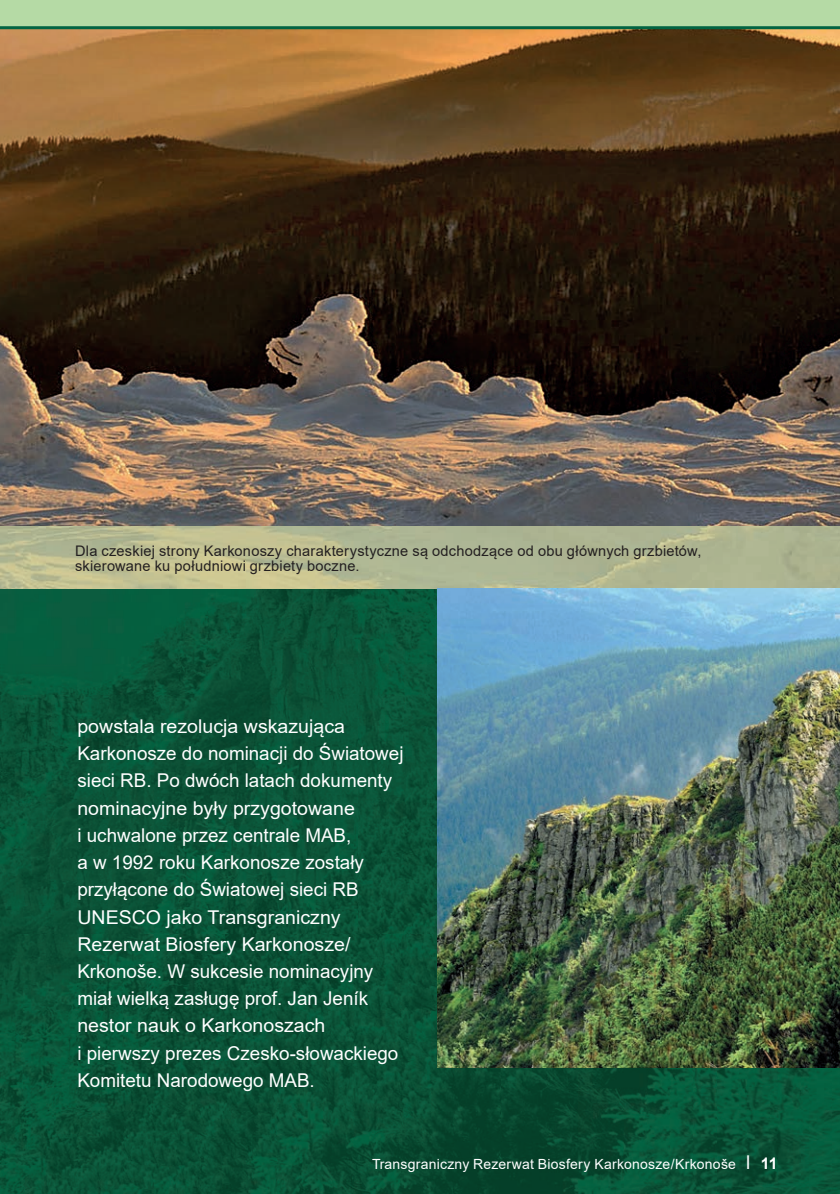
<style>
.page{position:relative;width:840px;height:1194px;background:#fff}
.page>*{position:absolute;margin:0;border:0;box-sizing:border-box;transform-origin:0 0}
.t1{font:19px/27.2px "Arial";color:#fff}
.t2{font:14.6px/15px "Arial";letter-spacing:.015em;color:#231f20}
.t3{font:14px "Arial";letter-spacing:.015em;color:#fff}
.s1{font-size:19px}
.s2{font-weight:700;font-size:16px}
</style>
<div class="page">
<img style="left:0;top:588px;width:840px;height:605px">
<svg style="left:0;top:29px;width:840px;height:559px"></svg>
<img style="left:1px;top:526px;width:839px;height:62px">
<img style="left:437px;top:588px;width:403px;height:479px">
<div style="left:0;top:0;width:840px;height:28px;background:#b5daa5"></div>
<hr style="left:0;top:26px;width:840px;height:3px;background:#026442">
<p class="t2" style="left:75px;top:543px;width:628px">Dla czeskiej strony Karkonoszy charakterystyczne są odchodzące od obu głównych grzbietów, skierowane ku południowi grzbiety boczne.</p>
<p class="t1" style="left:77px;top:712px;width:327px">powstala rezolucja wskazująca<br>Karkonosze do nominacji do Światowej sieci RB. Po dwóch latach dokumenty nominacyjne były przygotowane<br>i uchwalone przez centrale MAB,<br>a w 1992 roku Karkonosze zostały przyłącone do Światowej sieci RB<br>UNESCO jako Transgraniczny<br>Rezerwat Biosfery Karkonosze/<br>Krkonoše. W sukcesie nominacyjny miał wielką zasługę prof. Jan Jeník nestor nauk o Karkonoszach<br>i pierwszy prezes Czesko-słowackiego<br>Komitetu Narodowego MAB.</p>
<p class="t3" style="left:372px;top:1156px;width:407px">Transgraniczny Rezerwat Biosfery Karkonosze/Krkonoše <span class="s1">l</span> <span class="s2">11</span></p>
</div>
